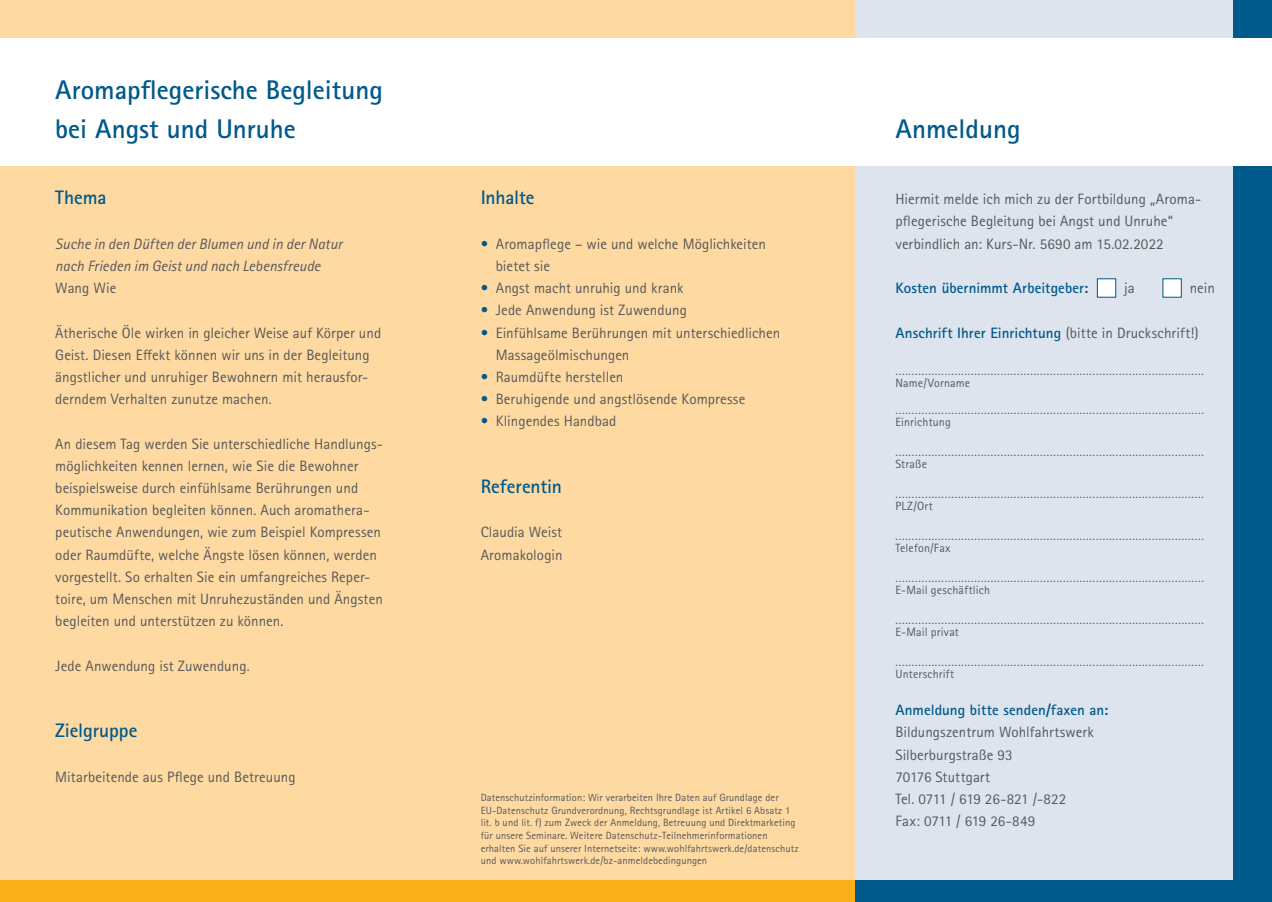
<style>
.page{position:relative;width:1272px;height:902px;background:#fff}
.page>*{position:absolute;margin:0;border:0;box-sizing:border-box;transform-origin:0 0}
.t1{font:700 27px/39px "Rotis Sans Serif Std";color:#00598b}
.t2{font:700 19.5px "Rotis Sans Serif Std";letter-spacing:-.005em;color:#00598b}
.t3{font:15px/22.2px "Rotis Sans Serif Std";color:#57585a}
.t4{font:700 15px "Rotis Sans Serif Std";color:#00598b}
.t5{font:italic 15px/22.2px "Rotis Sans Serif Std";letter-spacing:.005em;color:#57585a}
.t6{font:12px/12px "Rotis Sans Serif Std";letter-spacing:.015em;color:#57585a}
.t7{font:10.5px/12.6px "Rotis Sans Serif Std";letter-spacing:.01em;color:#57585a}
.s1{color:#00598b}
.s2{font-weight:400;color:#57585a}
</style>
<div class="page">
<div style="left:0;top:0;width:1271px;height:901px;background:#fedaa2"></div>
<div style="left:855px;top:0;width:416px;height:901px;background:#dde4ee"></div>
<div style="left:0;top:880px;width:855px;height:21px;background:#faaf18"></div>
<div style="left:855px;top:880px;width:416px;height:21px;background:#00598b"></div>
<div style="left:1233px;top:0;width:38px;height:901px;background:#00598b"></div>
<div style="left:0;top:38px;width:1271px;height:128px;background:#fff"></div>
<div style="left:1096px;top:278px;width:20px;height:19px;background:#fff"></div>
<div style="left:1162px;top:278px;width:19px;height:19px;background:#fff"></div>
<h1 class="t1" style="left:55px;top:70px;width:329px">Aromapflegerische Begleitung bei Angst und Unruhe</h1>
<h2 class="t2" style="left:55px;top:185px;width:53px">Thema</h2>
<p class="t5" style="left:55px;top:232px;width:288px">Suche in den Düften der Blumen und in der Natur nach Frieden im Geist und nach Lebensfreude</p>
<p class="t3" style="left:55px;top:277px;width:63px">Wang Wie</p>
<p class="t3" style="left:55px;top:321px;width:327px">Ätherische Öle wirken in gleicher Weise auf Körper und Geist. Diesen Effekt können wir uns in der Begleitung ängstlicher und unruhiger Bewohnern mit herausfor&shy;derndem Verhalten zunutze machen.</p>
<p class="t3" style="left:55px;top:432px;width:329px">An diesem Tag werden Sie unterschiedliche Handlungs&shy;möglichkeiten kennen lernen, wie Sie die Bewohner beispielsweise durch einfühlsame Berührungen und Kommunikation begleiten können. Auch aromathera&shy;peutische Anwendungen, wie zum Beispiel Kompressen oder Raumdüfte, welche Ängste lösen können, werden vorgestellt. So erhalten Sie ein umfangreiches Reper&shy;toire, um Menschen mit Unruhezuständen und Ängsten begleiten und unterstützen zu können.</p>
<p class="t3" style="left:55px;top:654px;width:196px">Jede Anwendung ist Zuwendung.</p>
<h2 class="t2" style="left:55px;top:718px;width:84px">Zielgruppe</h2>
<p class="t3" style="left:55px;top:765px;width:242px">Mitarbeitende aus Pflege und Betreuung</p>
<h2 class="t2" style="left:480px;top:185px;width:55px">Inhalte</h2>
<p class="t3" style="left:495px;top:232px;width:272px;text-indent:-15px"><span class="s1">•</span> Aromapflege – wie und welche Möglichkeiten bietet sie</p>
<p class="t3" style="left:480px;top:277px;width:204px"><span class="s1">•</span> Angst macht unruhig und krank</p>
<p class="t3" style="left:480px;top:299px;width:208px"><span class="s1">•</span> Jede Anwendung ist Zuwendung</p>
<p class="t3" style="left:495px;top:321px;width:286px;text-indent:-15px"><span class="s1">•</span> Einfühlsame Berührungen mit unterschiedlichen<br>Massageölmischungen</p>
<p class="t3" style="left:480px;top:366px;width:144px"><span class="s1">•</span> Raumdüfte herstellen</p>
<p class="t3" style="left:480px;top:388px;width:266px"><span class="s1">•</span> Beruhigende und angstlösende Kompresse</p>
<p class="t3" style="left:480px;top:410px;width:137px"><span class="s1">•</span> Klingendes Handbad</p>
<h2 class="t2" style="left:480px;top:474px;width:83px">Referentin</h2>
<p class="t3" style="left:480px;top:521px;width:83px">Claudia Weist<br>Aromakologin</p>
<p class="t7" style="left:480px;top:791px;width:319px">Datenschutzinformation: Wir verarbeiten Ihre Daten auf Grundlage der EU-Datenschutz Grundverordnung, Rechtsgrundlage ist Artikel 6 Absatz 1 lit. b und lit. f) zum Zweck der Anmeldung, Betreuung und Direktmarketing für unsere Seminare. Weitere Datenschutz-Teilnehmerinformationen erhalten Sie auf unserer Internetseite: www.wohlfahrtswerk.de/datenschutz und www.wohlfahrtswerk.de/bz-anmeldebedingungen</p>
<h1 class="t1" style="left:895px;top:109px;width:127px">Anmeldung</h1>
<p class="t3" style="left:895px;top:188px;width:306px">Hiermit melde ich mich zu der Fortbildung „Aroma&shy;pflegerische Begleitung bei Angst und Unruhe“ verbindlich an: Kurs-Nr. 5690 am 15.02.2022</p>
<p class="t4" style="left:895px;top:278px;width:194px">Kosten übernimmt Arbeitgeber:</p>
<p class="t3" style="left:1124px;top:277px;width:12px">ja</p>
<p class="t3" style="left:1189px;top:277px;width:27px">nein</p>
<p class="t4" style="left:895px;top:323px;width:304px">Anschrift Ihrer Einrichtung <span class="s2">(bitte in Druckschrift!)</span></p>
<p class="t6" style="left:895px;top:365px;width:310px">..............................................................................................<br>Name/Vorname</p>
<p class="t6" style="left:895px;top:404px;width:310px">..............................................................................................<br>Einrichtung</p>
<p class="t6" style="left:895px;top:446px;width:310px">..............................................................................................<br>Straße</p>
<p class="t6" style="left:895px;top:488px;width:310px">..............................................................................................<br>PLZ/Ort</p>
<p class="t6" style="left:895px;top:530px;width:310px">..............................................................................................<br>Telefon/Fax</p>
<p class="t6" style="left:895px;top:572px;width:310px">..............................................................................................<br>E-Mail geschäftlich</p>
<p class="t6" style="left:895px;top:614px;width:310px">..............................................................................................<br>E-Mail privat</p>
<p class="t6" style="left:895px;top:656px;width:310px">..............................................................................................<br>Unterschrift</p>
<p class="t4" style="left:895px;top:700px;width:214px">Anmeldung bitte senden/faxen an:</p>
<p class="t3" style="left:895px;top:721px;width:200px">Bildungszentrum Wohlfahrtswerk<br>Silberburgstraße 93<br>70176 Stuttgart<br>Tel. 0711 / 619 26-821 /-822<br>Fax: 0711 / 619 26-849</p>
</div>
